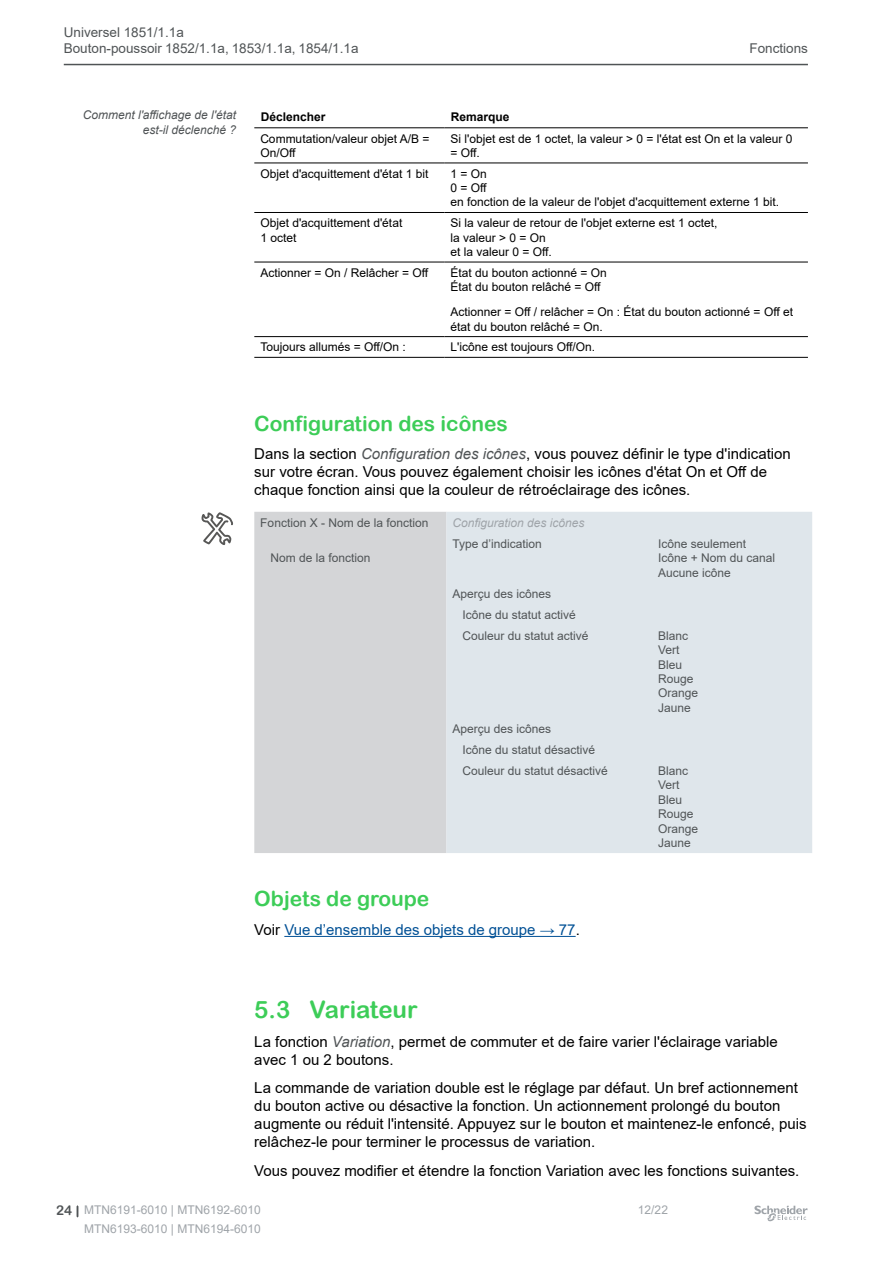
<style>
.page{position:relative;width:893px;height:1263px;background:#fff}
.page>*{position:absolute;margin:0;border:0;box-sizing:border-box;transform-origin:0 0}
.t1{font:24px "Arial Rounded MT Bold";color:#3dcd58}
.t2{font:21px "Arial Rounded MT Bold";color:#3dcd58}
.t3{font:15px/18px "Arial";color:#000}
.t4{font:15px "Arial";color:#005095}
.t5{font:13.5px/16.2px "Arial";color:#505456}
.t6{font:12px/14.4px "Arial";color:#000}
.t7{font:12px/14.4px "Arial";color:#505456}
.t8{font:12px "Arial";color:#9fa4a9}
.t9{font:italic 12px/14.4px "Arial";color:#505456;text-align:right}
.t10{font:italic 12px "Arial";color:#9fa4a9}
.t11{font:700 12px "Arial";color:#000}
.s1{font-style:italic;color:#505456}
.s2{color:#000}
.s3{font-family:"Arial Rounded MT Bold";font-size:13.5px;color:#505456}
</style>
<div class="page">
<svg style="left:754px;top:1205px;width:54px;height:17px"></svg>
<hr style="left:64px;top:64px;width:744px;height:1px;background:#505456">
<hr style="left:284px;top:936px;width:292px;height:1px;background:#005095">
<svg style="left:254px;top:127px;width:554px;height:1px"></svg>
<hr style="left:254px;top:128px;width:190px;height:1px;background:#000">
<hr style="left:444px;top:128px;width:364px;height:1px;background:#000">
<hr style="left:254px;top:163px;width:190px;height:1px;background:#000">
<hr style="left:444px;top:163px;width:364px;height:1px;background:#000">
<hr style="left:254px;top:212px;width:190px;height:1px;background:#000">
<hr style="left:444px;top:212px;width:364px;height:1px;background:#000">
<hr style="left:254px;top:262px;width:190px;height:1px;background:#000">
<hr style="left:444px;top:262px;width:364px;height:1px;background:#000">
<hr style="left:254px;top:336px;width:190px;height:1px;background:#000">
<hr style="left:444px;top:336px;width:364px;height:1px;background:#000">
<hr style="left:254px;top:357px;width:190px;height:1px;background:#000">
<hr style="left:444px;top:357px;width:364px;height:1px;background:#000">
<svg style="left:254px;top:512px;width:192px;height:341px;background:#d5d6d8"></svg>
<div style="left:446px;top:512px;width:366px;height:341px;background:#dfe6eb"></div>
<svg style="left:202px;top:512px;width:31px;height:33px"></svg>
<p class="t5" style="left:64px;top:24px;width:296px">Universel 1851/1.1a<br>Bouton-poussoir 1852/1.1a, 1853/1.1a, 1854/1.1a</p>
<p class="t5" style="left:749px;top:40px;width:60px">Fonctions</p>
<p class="t9" style="left:83px;top:108px;width:155px">Comment l'affichage de l'état est-il déclenché ?</p>
<p class="t11" style="left:261px;top:109px;width:66px">Déclencher</p>
<p class="t11" style="left:451px;top:109px;width:60px">Remarque</p>
<p class="t6" style="left:260px;top:131px;width:171px">Commutation/valeur objet A/B =<br>On/Off</p>
<p class="t6" style="left:450px;top:131px;width:344px">Si l'objet est de 1 octet, la valeur &gt; 0 = l'état est On et la valeur 0 = Off.</p>
<p class="t6" style="left:260px;top:166px;width:170px">Objet d'acquittement d'état 1 bit</p>
<p class="t6" style="left:450px;top:166px;width:330px">1=On<br>0=Off<br>en fonction de la valeur de l'objet d'acquittement externe 1 bit.</p>
<p class="t6" style="left:260px;top:216px;width:143px">Objet d'acquittement d'état<br>1 octet</p>
<p class="t6" style="left:450px;top:216px;width:269px">Si la valeur de retour de l'objet externe est 1 octet, la valeur &gt; 0 = On<br>et la valeur 0 = Off.</p>
<p class="t6" style="left:260px;top:265px;width:170px">Actionner = On / Relâcher = Off</p>
<p class="t6" style="left:450px;top:265px;width:158px">État du bouton actionné = On<br>État du bouton relâché = Off</p>
<p class="t6" style="left:450px;top:305px;width:344px">Actionner = Off / relâcher = On : État du bouton actionné = Off et état du bouton relâché = On.</p>
<p class="t6" style="left:260px;top:340px;width:147px">Toujours allumés = Off/On :</p>
<p class="t6" style="left:450px;top:340px;width:146px">L'icône est toujours Off/On.</p>
<h2 class="t2" style="left:254px;top:411px;width:255px">Configuration des icônes</h2>
<p class="t3" style="left:254px;top:445px;width:538px">Dans la section <span class="s1">Configuration des icônes</span>, vous pouvez définir le type d'indication sur votre écran. Vous pouvez également choisir les icônes d'état On et Off de chaque fonction ainsi que la couleur de rétroéclairage des icônes.</p>
<p class="t7" style="left:260px;top:515px;width:170px">Fonction X - Nom de la fonction</p>
<p class="t10" style="left:452px;top:515px;width:134px">Configuration des icônes</p>
<p class="t7" style="left:270px;top:551px;width:102px">Nom de la fonction</p>
<p class="t7" style="left:452px;top:536px;width:91px">Type d’indication</p>
<p class="t7" style="left:658px;top:536px;width:119px">Icône seulement<br>Icône + Nom du canal<br>Aucune icône</p>
<p class="t7" style="left:462px;top:583px;width:128px;line-height:21.1px;text-indent:-10px">Aperçu des icônes<br>Icône du statut activé<br>Couleur du statut activé</p>
<p class="t7" style="left:658px;top:628px;width:42px">Blanc<br>Vert<br>Bleu<br>Rouge<br>Orange<br>Jaune</p>
<p class="t7" style="left:462px;top:718px;width:147px;line-height:21.1px;text-indent:-10px">Aperçu des icônes<br>Icône du statut désactivé<br>Couleur du statut désactivé</p>
<h2 class="t2" style="left:254px;top:886px;width:177px">Objets de groupe</h2>
<p class="t4" style="left:254px;top:919px;width:327px"><span class="s2">Voir</span> Vue d’ensemble des objets de groupe → 77<span class="s2">.</span></p>
<p class="t7" style="left:658px;top:763px;width:42px">Blanc<br>Vert<br>Bleu<br>Rouge<br>Orange<br>Jaune</p>
<h1 class="t1" style="left:254px;top:995px;width:165px">5.3 Variateur</h1>
<p class="t3" style="left:254px;top:1032px;width:525px">La fonction <span class="s1">Variation</span>, permet de commuter et de faire varier l'éclairage variable avec 1 ou 2 boutons.</p>
<p class="t3" style="left:254px;top:1079px;width:554px">La commande de variation double est le réglage par défaut. Un bref actionnement du bouton active ou désactive la fonction. Un actionnement prolongé du bouton augmente ou réduit l'intensité. Appuyez sur le bouton et maintenez-le enfoncé, puis relâchez-le pour terminer le processus de variation.</p>
<p class="t3" style="left:254px;top:1162px;width:547px">Vous pouvez modifier et étendre la fonction Variation avec les fonctions suivantes.</p>
<p class="t8" style="left:56px;top:1202px;width:206px"><span class="s3">24</span> MTN6191-6010 | MTN6192-6010</p>
<p class="t8" style="left:638px;top:1202px;width:32px">12/22</p>
<p class="t8" style="left:84px;top:1220px;width:178px">MTN6193-6010 | MTN6194-6010</p>
</div>
